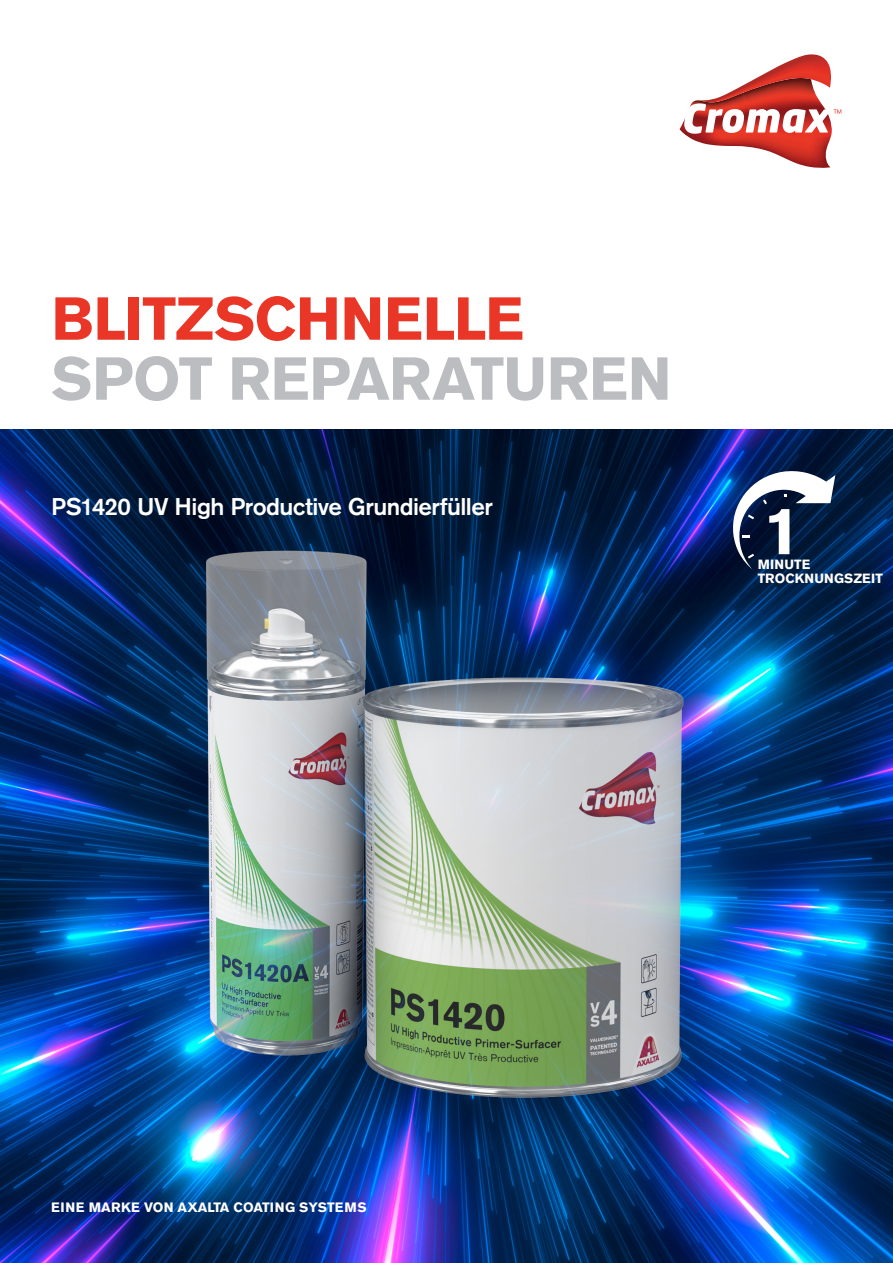
<style>
.page{position:relative;width:893px;height:1263px;background:#fff}
.page>*{position:absolute;margin:0;border:0;box-sizing:border-box;transform-origin:0 0}
.CX_Headline_Front{font:700 60px "Akzidenz Grotesk Pro";letter-spacing:-.005em;color:#bcbdc0}
.CX_Headline_Front-2{font:700 60px "Akzidenz Grotesk Pro";letter-spacing:-.01em;color:#ea3626}
.CX_Productname_Front{font:500 24px "Akzidenz Grotesk Pro";letter-spacing:-.02em;color:#fff}
.An_Axalta_Coating_Systems_Brand{font:700 13.5px "Akzidenz Grotesk Pro";letter-spacing:.01em;color:#fff}
.CX_1_Minute_Drying_Time{font:700 13.35px/13.4px "Akzidenz Grotesk Pro";letter-spacing:.015em;color:#fff}
</style>
<div class="page">
<img style="left:0;top:429px;width:893px;height:834px">
<svg style="left:740px;top:491px;width:88px;height:91px"></svg>
<svg style="left:733px;top:471px;width:102px;height:98px"></svg>
<svg style="left:680px;top:54px;width:161px;height:114px"></svg>
<p class="CX_Headline_Front-2" style="left:51px;top:280px;width:474px">BLITZSCHNELLE</p>
<p class="CX_Headline_Front" style="left:51px;top:340px;width:622px">SPOT REPARATUREN</p>
<p class="CX_Productname_Front" style="left:51px;top:491px;width:443px">PS1420 UV High Productive Grundierfüller</p>
<p class="CX_1_Minute_Drying_Time" style="left:758px;top:558px;width:127px">MINUTE<br>TROCKNUNGSZEIT</p>
<p class="An_Axalta_Coating_Systems_Brand" style="left:51px;top:1198px;width:317px">EINE MARKE VON AXALTA COATING SYSTEMS</p>
</div>
